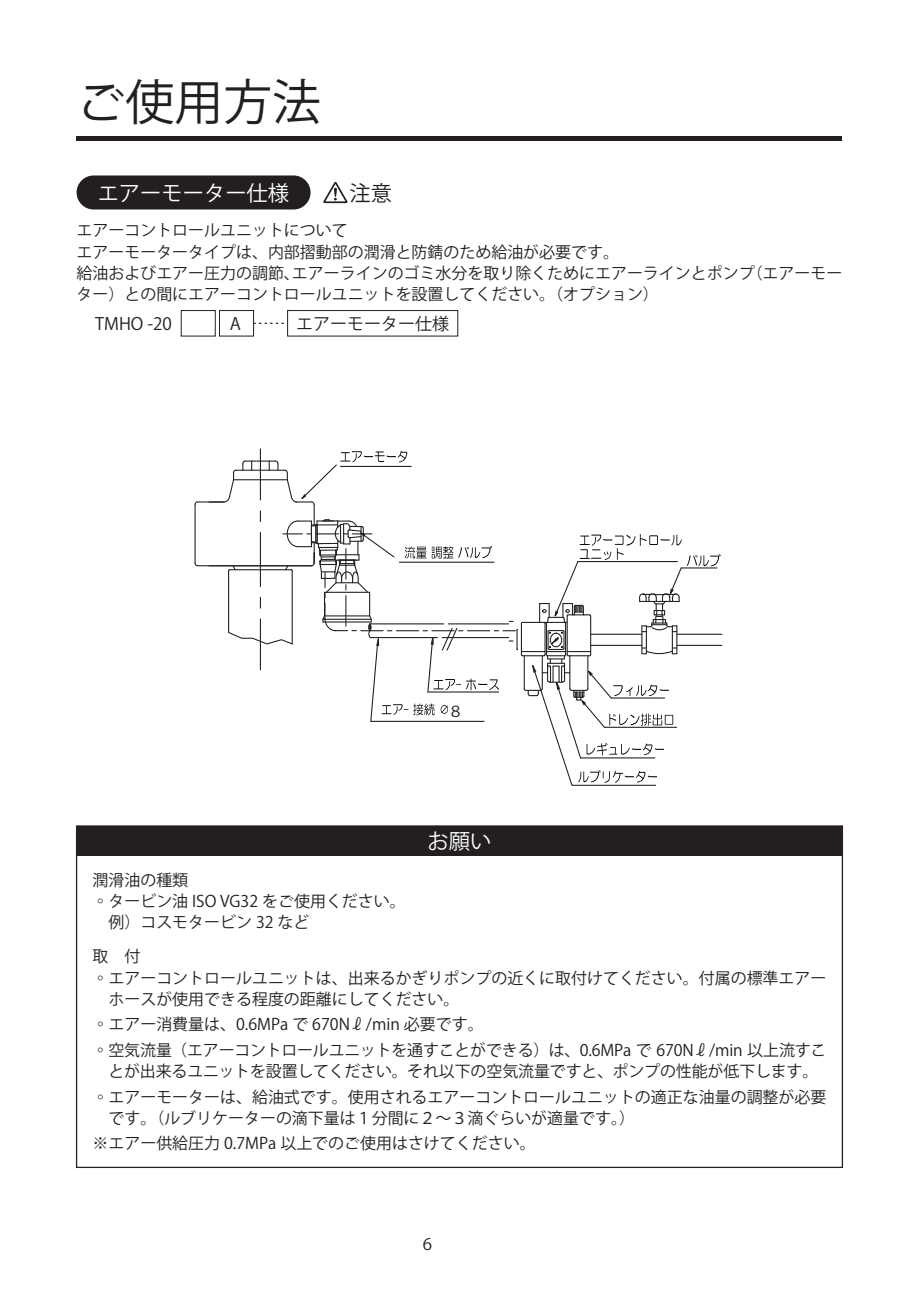
<style>
.page{position:relative;width:919px;height:1289px;background:#fff}
.page>*{position:absolute;margin:0;border:0;box-sizing:border-box;transform-origin:0 0}
.t1{font:48.9px "UD Shin Go Pro De Bold 90 ms RKSJ H";color:#231f20}
.t2{font:21.3px "UD Shin Go Pro De Bold 90 ms RKSJ H";color:#fff}
.t3{font:21.3px "UD Shin Go Pro Medium 90 ms RKSJ H";color:#fff}
.t4{font:21.3px "UD Shin Go Pro Medium 90 ms RKSJ H";color:#231f20}
.t5{font:16.95px "UD Shin Go Pro Light 90 ms RKSJ H";color:#231f20}
.t6{font:16.95px "UD Shin Go Pro De Bold 90 ms RKSJ H";color:#231f20}
.t7{font:15.9px/21.3px "UD Shin Go Pro Light 90 ms RKSJ H";color:#231f20}
.t8{font:15.9px "UD Shin Go Pro Medium 90 ms RKSJ H";color:#231f20}
.t9{font:15.9px "UD Shin Go Pro Regular 90 ms RKSJ H";color:#231f20;scale:1.06 1}
.t10{font:15px "Ryumin Pro Regular 90 ms RKSJ H";color:#231f20}
</style>
<div class="page">
<div style="left:77px;top:175px;width:233px;height:34px;background:#231f20;border-radius:17px"></div>
<svg style="left:323px;top:182px;width:24px;height:21px"></svg>
<hr style="left:77px;top:136px;width:765px;height:4px;background:#231f20">
<div style="left:181px;top:310px;width:34px;height:26px;border:1px solid #231f20"></div>
<div style="left:287px;top:310px;width:171px;height:26px;border:1px solid #231f20"></div>
<div style="left:219px;top:310px;width:35px;height:26px;border:1px solid #231f20"></div>
<svg style="left:253px;top:323px;width:31px;height:1px"></svg>
<div style="left:77px;top:826px;width:765px;height:29px;background:#231f20"></div>
<hr style="left:340px;top:466px;width:71px;height:1px;background:#231f20">
<hr style="left:676px;top:633px;width:45px;height:1px;background:#231f20">
<hr style="left:676px;top:645px;width:45px;height:1px;background:#231f20">
<hr style="left:260px;top:449px;width:1px;height:51px;background:#231f20">
<hr style="left:194px;top:504px;width:1px;height:59px;background:#231f20">
<hr style="left:197px;top:565px;width:115px;height:1px;background:#231f20">
<hr style="left:313px;top:504px;width:2px;height:21px;background:#231f20">
<svg style="left:194px;top:451px;width:213px;height:54px"></svg>
<svg style="left:227px;top:511px;width:493px;height:275px"></svg>
<h1 class="t1" style="left:77px;top:74px;width:246px">ご使用方法</h1>
<h2 class="t2" style="left:98px;top:181px;width:193px">エアーモーター仕様</h2>
<h2 class="t4" style="left:349px;top:181px;width:44px">注意</h2>
<p class="t8" style="left:77px;top:221px;width:273px">エアーコントロールユニットについて</p>
<p class="t7" style="left:77px;top:241px;width:767px">エアーモータータイプは、内部摺動部の潤滑と防錆のため給油が必要です。<br>給油およびエアー圧力の調節、エアーラインのゴミ水分を取り除くためにエアーラインとポンプ（エアーモーター）との間にエアーコントロールユニットを設置してください。（オプション）</p>
<p class="t6" style="left:95px;top:314px;width:78px">TMHO -20</p>
<p class="t6" style="left:230px;top:314px;width:13px">A</p>
<p class="t5" style="left:296px;top:314px;width:155px">エアーモーター仕様</p>
<p class="t10" style="left:448px;top:703px;width:16px">８</p>
<h2 class="t3" style="left:427px;top:829px;width:65px">お願い</h2>
<p class="t8" style="left:92px;top:871px;width:97px">潤滑油の種類</p>
<p class="t7" style="left:108px;top:890px;width:299px;text-indent:-16px">◦タービン油 ISO VG32 をご使用ください。例）コスモタービン 32 など</p>
<p class="t8" style="left:92px;top:947px;width:49px">取　付</p>
<p class="t7" style="left:108px;top:967px;width:719px;text-indent:-16px">◦エアーコントロールユニットは、出来るかぎりポンプの近くに取付けてください。付属の標準エアーホースが使用できる程度の距離にしてください。</p>
<p class="t7" style="left:92px;top:1012px;width:735px;line-height:25.5px">◦エアー消費量は、0.6MPa で 670Nℓ/min 必要です。<br>◦空気流量（エアーコントロールユニットを通すことができる）は、0.6MPa で 670Nℓ/min 以上流すこ</p>
<p class="t7" style="left:92px;top:1058px;width:735px;line-height:25.5px;text-align:center">とが出来るユニットを設置してください。それ以下の空気流量ですと、ポンプの性能が低下します。<br>◦エアーモーターは、給油式です。使用されるエアーコントロールユニットの適正な油量の調整が必要</p>
<p class="t7" style="left:92px;top:1105px;width:544px;line-height:25.5px;text-indent:16px">です。（ルブリケーターの滴下量は１分間に２～３滴ぐらいが適量です。）※エアー供給圧力 0.7MPa 以上でのご使用はさけてください。</p>
<p class="t9" style="left:423px;top:1235px;width:10px">6</p>
</div>
